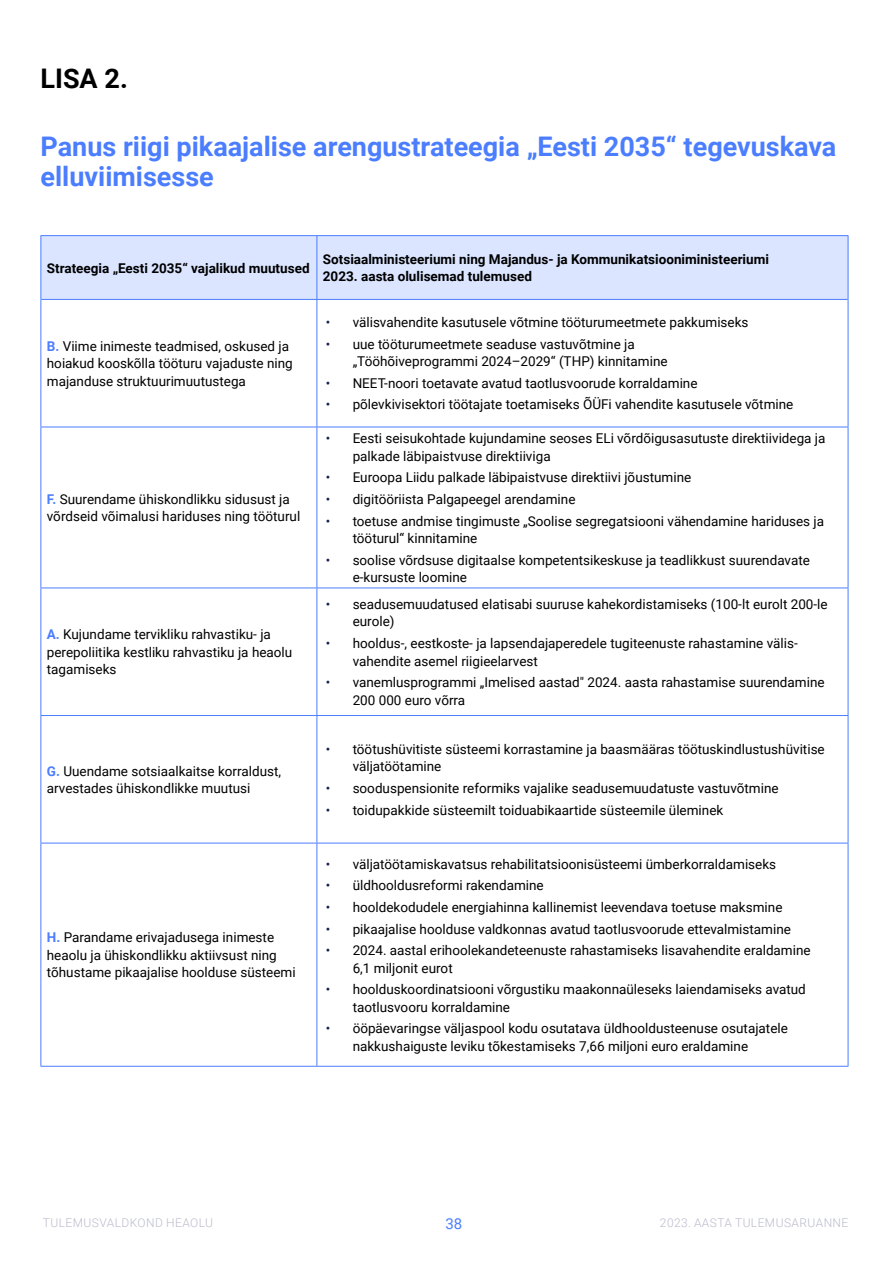
<style>
.page{position:relative;width:893px;height:1263px;background:#fff}
.page>*{position:absolute;margin:0;border:0;box-sizing:border-box;transform-origin:0 0}
.t1{font:700 27px/30px "Roboto";color:#4b7dff}
.t2{font:700 27px "Roboto";color:#000}
.t3{font:15px "Roboto";color:#4b7dff}
.t4{font:13.5px/17.4px "Roboto";color:#000}
.t5{font:700 13.5px/17.4px "Roboto";color:#000}
.t6{font:300 12px "Roboto";letter-spacing:.035em;color:#babbcc}
.s1{font-weight:700;color:#4b7dff}
.s2{color:#181e54}
</style>
<div class="page">
<div style="left:41px;top:236px;width:807px;height:63px;background:#dbe5ff"></div>
<hr style="left:317px;top:236px;width:1px;height:63px;background:#4b7dff">
<hr style="left:317px;top:300px;width:1px;height:127px;background:#4b7dff">
<hr style="left:40px;top:427px;width:277px;height:1px;background:#4b7dff">
<hr style="left:317px;top:427px;width:531px;height:1px;background:#4b7dff">
<hr style="left:317px;top:427px;width:1px;height:160px;background:#4b7dff">
<hr style="left:40px;top:587px;width:277px;height:1px;background:#4b7dff">
<hr style="left:317px;top:587px;width:531px;height:1px;background:#4b7dff">
<hr style="left:317px;top:588px;width:1px;height:127px;background:#4b7dff">
<hr style="left:40px;top:715px;width:277px;height:1px;background:#4b7dff">
<hr style="left:317px;top:715px;width:531px;height:1px;background:#4b7dff">
<hr style="left:317px;top:716px;width:1px;height:127px;background:#4b7dff">
<hr style="left:40px;top:843px;width:277px;height:1px;background:#4b7dff">
<hr style="left:317px;top:843px;width:531px;height:1px;background:#4b7dff">
<hr style="left:317px;top:843px;width:1px;height:223px;background:#4b7dff">
<hr style="left:40px;top:299px;width:1px;height:128px;background:#4b7dff">
<hr style="left:848px;top:299px;width:1px;height:128px;background:#4b7dff">
<hr style="left:40px;top:427px;width:1px;height:160px;background:#4b7dff">
<hr style="left:848px;top:427px;width:1px;height:160px;background:#4b7dff">
<hr style="left:40px;top:588px;width:1px;height:127px;background:#4b7dff">
<hr style="left:848px;top:588px;width:1px;height:127px;background:#4b7dff">
<hr style="left:40px;top:716px;width:1px;height:127px;background:#4b7dff">
<hr style="left:848px;top:716px;width:1px;height:127px;background:#4b7dff">
<hr style="left:40px;top:843px;width:1px;height:223px;background:#4b7dff">
<hr style="left:848px;top:843px;width:1px;height:223px;background:#4b7dff">
<hr style="left:40px;top:1066px;width:277px;height:1px;background:#4b7dff">
<hr style="left:317px;top:1066px;width:531px;height:1px;background:#4b7dff">
<hr style="left:40px;top:235px;width:277px;height:1px;background:#4b7dff">
<hr style="left:317px;top:235px;width:531px;height:1px;background:#4b7dff">
<hr style="left:41px;top:299px;width:276px;height:1px;background:#4b7dff">
<hr style="left:317px;top:299px;width:531px;height:1px;background:#4b7dff">
<hr style="left:40px;top:236px;width:1px;height:63px;background:#4b7dff">
<hr style="left:848px;top:236px;width:1px;height:63px;background:#4b7dff">
<h1 class="t2" style="left:40px;top:60px;width:89px">LISA 2.</h1>
<h1 class="t1" style="left:40px;top:131px;width:797px">Panus riigi pikaajalise arengustrateegia „Eesti 2035“ tegevuskava elluviimisesse</h1>
<p class="t5" style="left:47px;top:259px;width:264px">Strateegia „Eesti 2035“ vajalikud muutused</p>
<p class="t5" style="left:323px;top:250px;width:448px">Sotsiaalministeeriumi ning Majandus- ja Kommunikatsiooniministeeriumi<br>2023. aasta olulisemad tulemused</p>
<p class="t4" style="left:47px;top:337px;width:247px"><span class="s1">B.</span> Viime inimeste teadmised, oskused ja hoiakud kooskõlla tööturu vajaduste ning majanduse struktuurimuutustega</p>
<p class="t4" style="left:47px;top:490px;width:255px"><span class="s1">F.</span> Suurendame ühiskondlikku sidusust ja võrdseid võimalusi hariduses ning tööturul</p>
<p class="t4" style="left:47px;top:625px;width:247px"><span class="s1">A.</span> Kujundame tervikliku rahvastiku- ja perepoliitika kestliku rahvastiku ja heaolu tagamiseks</p>
<p class="t4" style="left:47px;top:762px;width:236px"><span class="s1">G.</span> Uuendame sotsiaalkaitse korraldust, arvestades ühiskondlikke muutusi</p>
<p class="t4" style="left:47px;top:928px;width:250px"><span class="s1">H.</span> Parandame erivajadusega inimeste heaolu ja ühiskondlikku aktiivsust ning tõhustame pikaajalise hoolduse süsteemi</p>
<p class="t4" style="left:326px;top:313px;width:424px"><span class="s2">•</span> välisvahendite kasutusele võtmine tööturumeetmete pakkumiseks</p>
<p class="t4" style="left:353px;top:335px;width:317px;text-indent:-27px"><span class="s2">•</span> uue tööturumeetmete seaduse vastuvõtmine ja „Tööhõiveprogrammi 2024–2029“ (THP) kinnitamine</p>
<p class="t4" style="left:326px;top:374px;width:373px"><span class="s2">•</span> NEET-noori toetavate avatud taotlusvoorude korraldamine</p>
<p class="t4" style="left:326px;top:395px;width:469px"><span class="s2">•</span> põlevkivisektori töötajate toetamiseks ÕÜFi vahendite kasutusele võtmine</p>
<p class="t4" style="left:353px;top:429px;width:474px;text-indent:-27px"><span class="s2">•</span> Eesti seisukohtade kujundamine seoses ELi võrdõigusasutuste direktiividega ja palkade läbipaistvuse direktiiviga</p>
<p class="t4" style="left:326px;top:468px;width:367px"><span class="s2">•</span> Euroopa Liidu palkade läbipaistvuse direktiivi jõustumine</p>
<p class="t4" style="left:326px;top:490px;width:251px"><span class="s2">•</span> digitööriista Palgapeegel arendamine</p>
<p class="t4" style="left:353px;top:511px;width:473px;text-indent:-27px"><span class="s2">•</span> toetuse andmise tingimuste „Soolise segregatsiooni vähendamine hariduses ja tööturul“ kinnitamine</p>
<p class="t4" style="left:353px;top:551px;width:459px;text-indent:-27px"><span class="s2">•</span> soolise võrdsuse digitaalse kompetentsikeskuse ja teadlikkust suurendavate e-kursuste loomine</p>
<p class="t4" style="left:353px;top:595px;width:477px;text-indent:-27px"><span class="s2">•</span> seadusemuudatused elatisabi suuruse kahekordistamiseks (100-lt eurolt 200-le eurole)</p>
<p class="t4" style="left:353px;top:634px;width:446px;text-indent:-27px"><span class="s2">•</span> hooldus-, eestkoste- ja lapsendajaperedele tugiteenuste rahastamine välis&shy;vahendite asemel riigieelarvest</p>
<p class="t4" style="left:353px;top:673px;width:473px;text-indent:-27px"><span class="s2">•</span> vanemlusprogrammi „Imelised aastad" 2024. aasta rahastamise suurendamine<br>200 000 euro võrra</p>
<p class="t4" style="left:353px;top:740px;width:474px;text-indent:-27px"><span class="s2">•</span> töötushüvitiste süsteemi korrastamine ja baasmääras töötuskindlustushüvitise väljatöötamine</p>
<p class="t4" style="left:326px;top:779px;width:454px"><span class="s2">•</span> sooduspensionite reformiks vajalike seadusemuudatuste vastuvõtmine</p>
<p class="t4" style="left:326px;top:801px;width:399px"><span class="s2">•</span> toidupakkide süsteemilt toiduabikaartide süsteemile üleminek</p>
<p class="t4" style="left:326px;top:855px;width:452px"><span class="s2">•</span> väljatöötamiskavatsus rehabilitatsioonisüsteemi ümberkorraldamiseks</p>
<p class="t4" style="left:326px;top:876px;width:219px"><span class="s2">•</span> üldhooldusreformi rakendamine</p>
<p class="t4" style="left:326px;top:898px;width:458px"><span class="s2">•</span> hooldekodudele energiahinna kallinemist leevendava toetuse maksmine</p>
<p class="t4" style="left:326px;top:920px;width:467px"><span class="s2">•</span> pikaajalise hoolduse valdkonnas avatud taotlusvoorude ettevalmistamine</p>
<p class="t4" style="left:353px;top:941px;width:459px;text-indent:-27px"><span class="s2">•</span> 2024. aastal erihoolekandeteenuste rahastamiseks lisavahendite eraldamine<br>6,1 miljonit eurot</p>
<p class="t4" style="left:353px;top:980px;width:455px;text-indent:-27px"><span class="s2">•</span> hoolduskoordinatsiooni võrgustiku maakonnaüleseks laiendamiseks avatud taotlusvooru korraldamine</p>
<p class="t4" style="left:353px;top:1019px;width:437px;text-indent:-27px"><span class="s2">•</span> ööpäevaringse väljaspool kodu osutatava üldhooldusteenuse osutajatele nakkushaiguste leviku tõkestamiseks 7,66 miljoni euro eraldamine</p>
<p class="t6" style="left:43px;top:1214px;width:172px">TULEMUSVALDKOND HEAOLU</p>
<p class="t3" style="left:445px;top:1213px;width:18px">38</p>
<p class="t6" style="left:660px;top:1214px;width:190px">2023. AASTA TULEMUSARUANNE</p>
</div>
